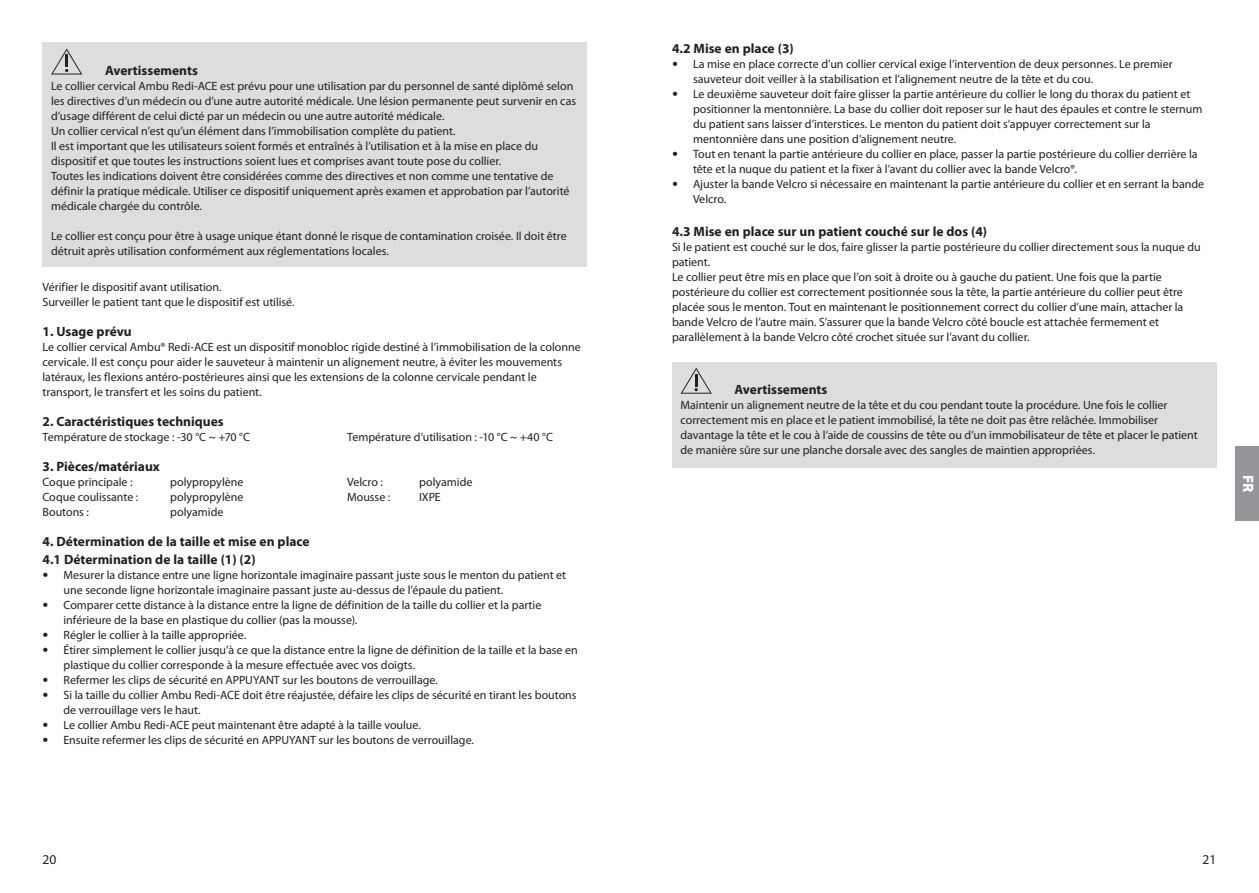
<style>
.page{position:relative;width:1259px;height:893px;background:#fff}
.page>*{position:absolute;margin:0;border:0;box-sizing:border-box;transform-origin:0 0}
.t1{font:900 15px "Myriad Pro";color:#fff}
.t2{font:700 13.5px/18px "Myriad Pro";color:#231f20}
.t3{font:13.5px "Myriad Pro";color:#231f20}
.t4{font:12px/15px "Myriad Pro";color:#231f20}
.s1{font-family:"Frutiger";font-weight:300;font-stretch:condensed}
</style>
<div class="page">
<div style="left:1235px;top:446px;width:24px;height:75px;background:#939598"></div>
<div style="left:43px;top:43px;width:544px;height:224px;background:#dcdddf"></div>
<svg style="left:51px;top:49px;width:31px;height:26px"></svg>
<div style="left:672px;top:362px;width:544px;height:106px;background:#dcdddf"></div>
<svg style="left:680px;top:368px;width:32px;height:26px"></svg>
<p class="t2" style="left:105px;top:61px;width:94px">Avertissements</p>
<p class="t4" style="left:51px;top:78px;width:526px">Le collier cervical Ambu Redi-ACE est prévu pour une utilisation par du personnel de santé diplômé selon les directives d’un médecin ou d’une autre autorité médicale. Une lésion permanente peut survenir en cas d’usage différent de celui dicté par un médecin ou une autre autorité médicale.<br>Un collier cervical n’est qu’un élément dans l’immobilisation complète du patient.<br>Il est important que les utilisateurs soient formés et entraînés à l’utilisation et à la mise en place du dispositif et que toutes les instructions soient lues et comprises avant toute pose du collier.<br>Toutes les indications doivent être considérées comme des directives et non comme une tentative de définir la pratique médicale. Utiliser ce dispositif uniquement après examen et approbation par l’autorité médicale chargée du contrôle.</p>
<p class="t4" style="left:51px;top:228px;width:517px">Le collier est conçu pour être à usage unique étant donné le risque de contamination croisée. Il doit être détruit après utilisation conformément aux réglementations locales.</p>
<p class="t4" style="left:43px;top:279px;width:254px">Vérifier le dispositif avant utilisation.<br>Surveiller le patient tant que le dispositif est utilisé.</p>
<p class="t2" style="left:43px;top:322px;width:91px">1. Usage prévu</p>
<p class="t4" style="left:43px;top:339px;width:540px">Le collier cervical Ambu® Redi-ACE est un dispositif monobloc rigide destiné à l’immobilisation de la colonne cervicale. Il est conçu pour aider le sauveteur à maintenir un alignement neutre, à éviter les mouvements latéraux, les flexions antéro-postérieures ainsi que les extensions de la colonne cervicale pendant le transport, le transfert et les soins du patient.</p>
<p class="t2" style="left:43px;top:412px;width:183px">2. Caractéristiques techniques</p>
<p class="t4" style="left:43px;top:429px;width:209px">Température de stockage : -30 °C ~ +70 °C</p>
<p class="t4" style="left:347px;top:429px;width:207px">Température d’utilisation : -10 °C ~ +40 °C</p>
<p class="t2" style="left:43px;top:457px;width:119px">3. Pièces/matériaux</p>
<p class="t4" style="left:43px;top:474px;width:92px">Coque principale :</p>
<p class="t4" style="left:170px;top:474px;width:75px">polypropylène</p>
<p class="t4" style="left:347px;top:474px;width:37px">Velcro :</p>
<p class="t4" style="left:419px;top:474px;width:55px">polyamide</p>
<p class="t4" style="left:43px;top:489px;width:97px">Coque coulissante :</p>
<p class="t4" style="left:170px;top:489px;width:75px">polypropylène</p>
<p class="t4" style="left:347px;top:489px;width:45px">Mousse :</p>
<p class="t4" style="left:419px;top:489px;width:23px">IXPE</p>
<p class="t4" style="left:43px;top:504px;width:48px">Boutons :</p>
<p class="t4" style="left:170px;top:504px;width:55px">polyamide</p>
<p class="t2" style="left:43px;top:532px;width:268px">4. Détermination de la taille et mise en place<br>4.1 Détermination de la taille (1) (2)</p>
<p class="t4" style="left:64px;top:567px;width:504px;text-indent:-21px"><span class="s1">•</span> Mesurer la distance entre une ligne horizontale imaginaire passant juste sous le menton du patient et une seconde ligne horizontale imaginaire passant juste au-dessus de l’épaule du patient.</p>
<p class="t4" style="left:64px;top:597px;width:479px;text-indent:-21px"><span class="s1">•</span> Comparer cette distance à la distance entre la ligne de définition de la taille du collier et la partie inférieure de la base en plastique du collier (pas la mousse).</p>
<p class="t4" style="left:43px;top:627px;width:205px"><span class="s1">•</span> Régler le collier à la taille appropriée.</p>
<p class="t4" style="left:64px;top:642px;width:516px;text-indent:-21px"><span class="s1">•</span> Étirer simplement le collier jusqu’à ce que la distance entre la ligne de définition de la taille et la base en plastique du collier corresponde à la mesure effectuée avec vos doigts.</p>
<p class="t4" style="left:43px;top:672px;width:397px"><span class="s1">•</span> Refermer les clips de sécurité en APPUYANT sur les boutons de verrouillage.</p>
<p class="t4" style="left:64px;top:687px;width:514px;text-indent:-21px"><span class="s1">•</span> Si la taille du collier Ambu Redi-ACE doit être réajustée, défaire les clips de sécurité en tirant les boutons de verrouillage vers le haut.</p>
<p class="t4" style="left:43px;top:717px;width:380px"><span class="s1">•</span> Le collier Ambu Redi-ACE peut maintenant être adapté à la taille voulue.</p>
<p class="t4" style="left:43px;top:732px;width:433px"><span class="s1">•</span> Ensuite refermer les clips de sécurité en APPUYANT sur les boutons de verrouillage.</p>
<p class="t2" style="left:672px;top:39px;width:123px">4.2 Mise en place (3)</p>
<p class="t4" style="left:693px;top:56px;width:481px;text-indent:-21px"><span class="s1">•</span> La mise en place correcte d’un collier cervical exige l’intervention de deux personnes. Le premier sauveteur doit veiller à la stabilisation et l’alignement neutre de la tête et du cou.</p>
<p class="t4" style="left:693px;top:86px;width:511px;text-indent:-21px"><span class="s1">•</span> Le deuxième sauveteur doit faire glisser la partie antérieure du collier le long du thorax du patient et positionner la mentonnière. La base du collier doit reposer sur le haut des épaules et contre le sternum du patient sans laisser d’interstices. Le menton du patient doit s’appuyer correctement sur la mentonnière dans une position d’alignement neutre.</p>
<p class="t4" style="left:693px;top:146px;width:506px;text-indent:-21px"><span class="s1">•</span> Tout en tenant la partie antérieure du collier en place, passer la partie postérieure du collier derrière la tête et la nuque du patient et la fixer à l’avant du collier avec la bande Velcro®.</p>
<p class="t4" style="left:693px;top:176px;width:513px;text-indent:-21px"><span class="s1">•</span> Ajuster la bande Velcro si nécessaire en maintenant la partie antérieure du collier et en serrant la bande<br>Velcro.</p>
<p class="t2" style="left:672px;top:222px;width:317px">4.3 Mise en place sur un patient couché sur le dos (4)</p>
<p class="t4" style="left:672px;top:239px;width:530px">Si le patient est couché sur le dos, faire glisser la partie postérieure du collier directement sous la nuque du patient.<br>Le collier peut être mis en place que l’on soit à droite ou à gauche du patient. Une fois que la partie postérieure du collier est correctement positionnée sous la tête, la partie antérieure du collier peut être placée sous le menton. Tout en maintenant le positionnement correct du collier d’une main, attacher la bande Velcro de l’autre main. S’assurer que la bande Velcro côté boucle est attachée fermement et parallèlement à la bande Velcro côté crochet située sur l’avant du collier.</p>
<p class="t2" style="left:734px;top:380px;width:94px">Avertissements</p>
<p class="t4" style="left:680px;top:397px;width:519px">Maintenir un alignement neutre de la tête et du cou pendant toute la procédure. Une fois le collier correctement mis en place et le patient immobilisé, la tête ne doit pas être relâchée. Immobiliser davantage la tête et le cou à l’aide de coussins de tête ou d’un immobilisateur de tête et placer le patient de manière sûre sur une planche dorsale avec des sangles de maintien appropriées.</p>
<p class="t1" style="left:1258px;top:475px;width:19px;rotate:90deg">FR</p>
<p class="t3" style="left:43px;top:851px;width:15px">20</p>
<p class="t3" style="left:1202px;top:851px;width:15px">21</p>
</div>
